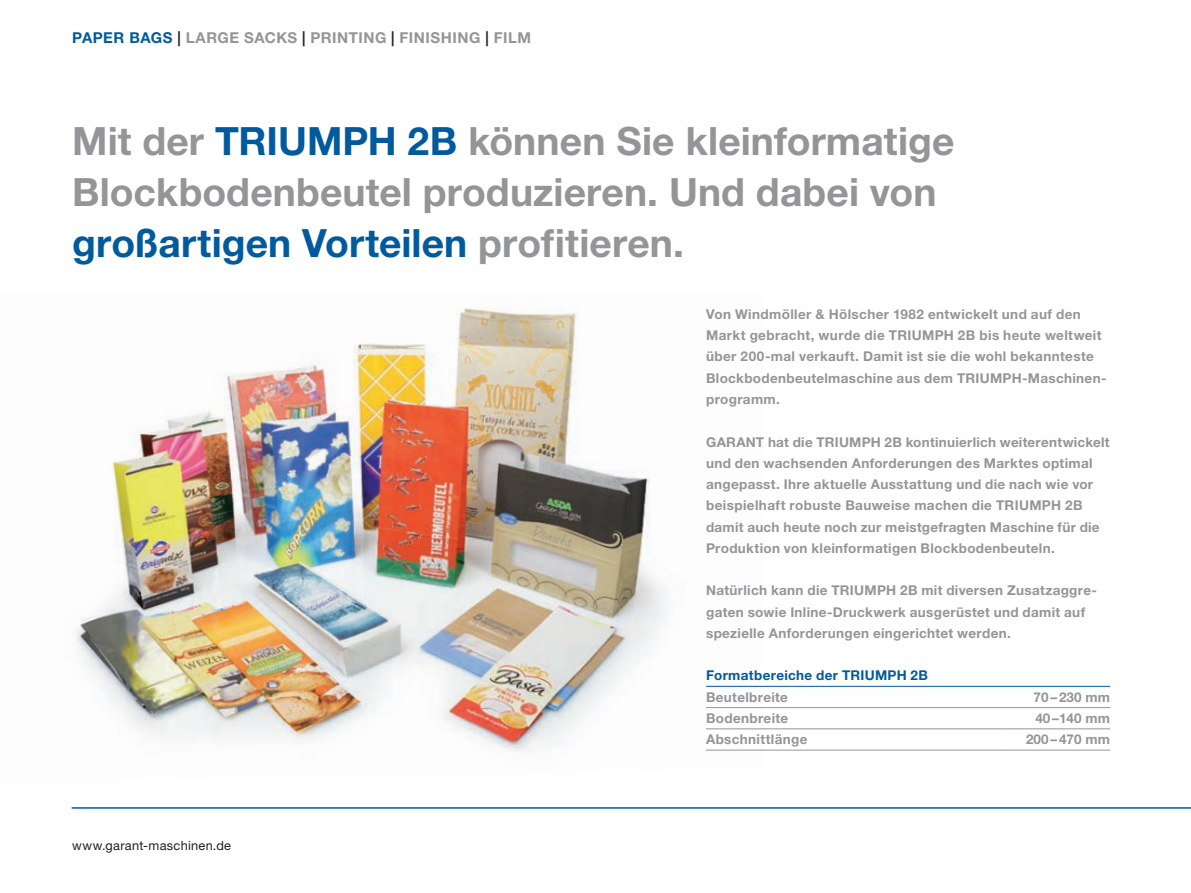
<style>
.page{position:relative;width:1191px;height:893px;background:#fff}
.page>*{position:absolute;margin:0;border:0;box-sizing:border-box;transform-origin:0 0}
.t1{font:700 39px/51px "Helvetica Neue LT Std";color:#939598}
.t2{font:700 15px "Helvetica Neue LT Std";letter-spacing:.035em;color:#939598}
.t3{font:700 13.5px/21.3px "Helvetica Neue LT Std";letter-spacing:.025em;color:#939598}
.t4{font:700 13.5px "Helvetica Neue LT Std";letter-spacing:.025em;color:#015a9d}
.t5{font:12.75px "Helvetica Neue LT Std";letter-spacing:.025em;color:#231f20}
.s1{color:#015a9d}
.s2{color:#231f20}
</style>
<div class="page">
<img style="left:76px;top:308px;width:687px;height:443px">
<hr style="left:72px;top:807px;width:1119px;height:2px;background:#015a9d">
<hr style="left:706px;top:686px;width:297px;height:1px;background:#015a9d">
<hr style="left:1003px;top:686px;width:107px;height:1px;background:#015a9d">
<hr style="left:706px;top:707px;width:297px;height:1px;background:#939598">
<hr style="left:1003px;top:707px;width:107px;height:1px;background:#939598">
<hr style="left:706px;top:728px;width:297px;height:1px;background:#939598">
<hr style="left:1003px;top:728px;width:107px;height:1px;background:#939598">
<hr style="left:706px;top:750px;width:297px;height:1px;background:#939598">
<hr style="left:1003px;top:750px;width:107px;height:1px;background:#939598">
<p class="t2" style="left:72px;top:28px;width:460px"><span class="s1">PAPER BAGS</span> <span class="s2">|</span> LARGE SACKS <span class="s2">|</span> PRINTING <span class="s2">|</span> FINISHING <span class="s2">|</span> FILM</p>
<h1 class="t1" style="left:72px;top:115px;width:883px">Mit der <span class="s1">TRIUMPH 2B</span> können Sie kleinformatige<br>Blockbodenbeutel produzieren. Und dabei von <span class="s1">großartigen Vorteilen</span> profitieren.</h1>
<p class="t5" style="left:72px;top:838px;width:160px">www.garant-maschinen.de</p>
<p class="t3" style="left:706px;top:303px;width:402px">Von Windmöller &amp; Hölscher 1982 entwickelt und auf den Markt gebracht, wurde die TRIUMPH 2B bis heute weltweit über 200-mal verkauft. Damit ist sie die wohl bekannteste Blockbodenbeutelmaschine aus dem TRIUMPH-Maschinen&shy;programm.</p>
<p class="t3" style="left:706px;top:431px;width:405px">GARANT hat die TRIUMPH 2B kontinuierlich weiterentwickelt und den wachsenden Anforderungen des Marktes optimal angepasst. Ihre aktuelle Ausstattung und die nach wie vor beispielhaft robuste Bauweise machen die TRIUMPH 2B damit auch heute noch zur meistgefragten Maschine für die Produktion von kleinformatigen Blockbodenbeuteln.</p>
<p class="t3" style="left:706px;top:580px;width:392px">Natürlich kann die TRIUMPH 2B mit diversen Zusatzaggre&shy;gaten sowie Inline-Druckwerk ausgerüstet und damit auf spezielle Anforderungen eingerichtet werden.</p>
<p class="t4" style="left:706px;top:667px;width:223px">Formatbereiche der TRIUMPH 2B</p>
<p class="t3" style="left:706px;top:686px;width:83px">Beutelbreite</p>
<p class="t3" style="left:1033px;top:686px;width:78px">70–230 mm</p>
<p class="t3" style="left:706px;top:707px;width:84px">Bodenbreite</p>
<p class="t3" style="left:1035px;top:707px;width:76px">40–140 mm</p>
<p class="t3" style="left:706px;top:728px;width:103px">Abschnittlänge</p>
<p class="t3" style="left:1026px;top:728px;width:86px">200–470 mm</p>
</div>
